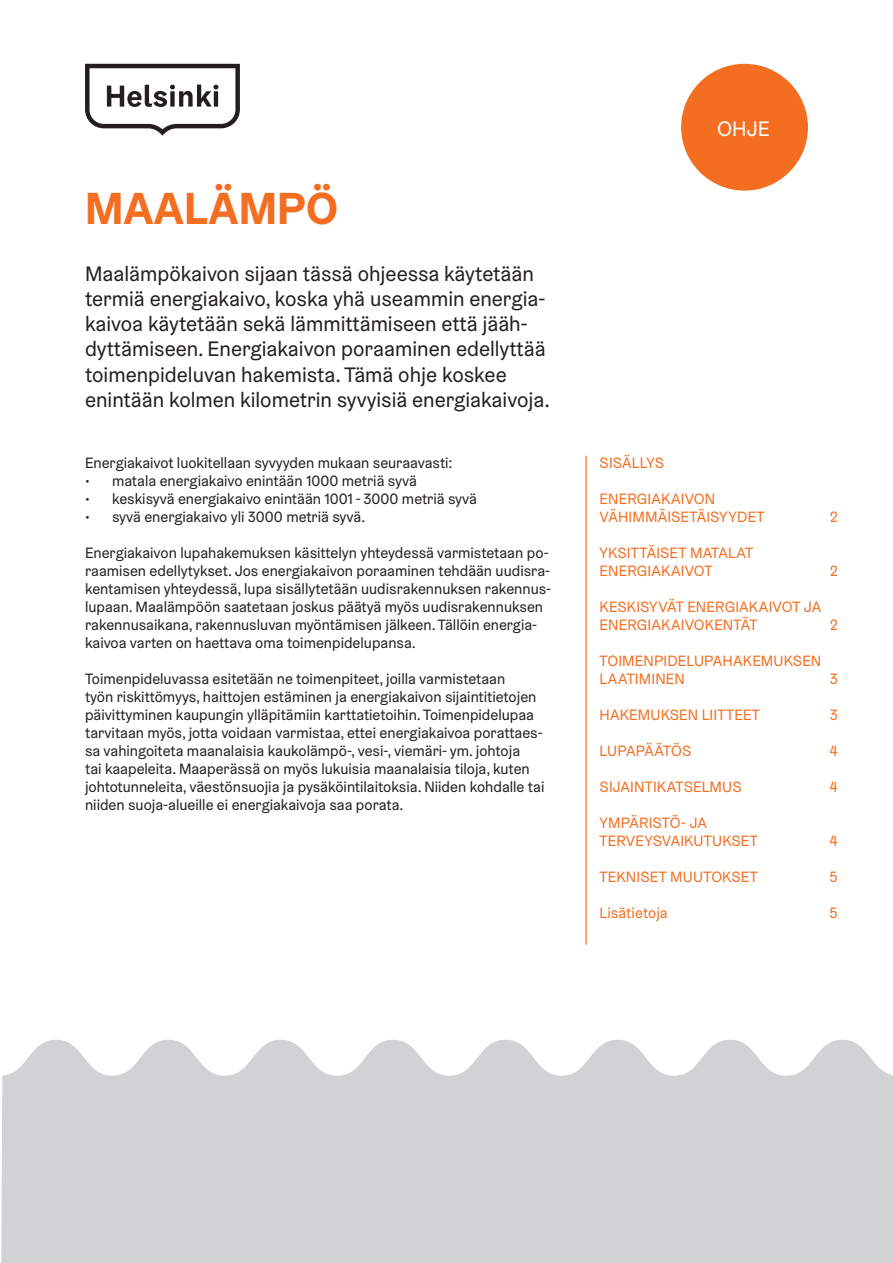
<style>
.page{position:relative;width:893px;height:1263px;background:#fff}
.page>*{position:absolute;margin:0;border:0;box-sizing:border-box;transform-origin:0 0}
.Pääotsikko{font:700 45px "Helsinki Grotesk";color:#f36e21}
.Ingressi{font:21px/25.2px "Helsinki Grotesk";color:#231f20}
.t1{font:21px "Helsinki Grotesk";color:#fff}
.Leipis_Helsinki_Grts{font:15px/18px "Helsinki Grotesk";color:#231f20}
.Sisällysluettelo{font:15px/18px "Helsinki Grotesk";letter-spacing:.01em;color:#f36e21}
</style>
<div class="page">
<svg style="left:1px;top:1040px;width:892px;height:223px;background:#d4d5d7"></svg>
<svg style="left:85px;top:64px;width:155px;height:72px"></svg>
<div style="left:681px;top:64px;width:127px;height:127px;background:#f36e21;border-radius:50%"></div>
<hr style="left:585px;top:456px;width:2px;height:489px;background:#f36e21">
<p class="Pääotsikko" style="left:85px;top:180px;width:255px">MAALÄMPÖ</p>
<p class="Ingressi" style="left:85px;top:261px;width:466px">Maalämpökaivon sijaan tässä ohjeessa käytetään termiä energiakaivo, koska yhä useammin energia&shy;kaivoa käytetään sekä lämmittämiseen että jääh&shy;dyttämiseen. Energiakaivon poraaminen edellyttää toimenpideluvan hakemista. Tämä ohje koskee enintään kolmen kilometrin syvyisiä energiakaivoja.</p>
<p class="Leipis_Helsinki_Grts" style="left:85px;top:454px;width:369px">Energiakaivot luokitellaan syvyyden mukaan seuraavasti:</p>
<p class="Leipis_Helsinki_Grts" style="left:85px;top:472px;width:333px">• matala energiakaivo enintään 1000 metriä syvä</p>
<p class="Leipis_Helsinki_Grts" style="left:85px;top:490px;width:393px">• keskisyvä energiakaivo enintään 1001 - 3000 metriä syvä</p>
<p class="Leipis_Helsinki_Grts" style="left:85px;top:508px;width:282px">• syvä energiakaivo yli 3000 metriä syvä.</p>
<p class="Leipis_Helsinki_Grts" style="left:85px;top:544px;width:468px">Energiakaivon lupahakemuksen käsittelyn yhteydessä varmistetaan po&shy;raamisen edellytykset. Jos energiakaivon poraaminen tehdään uudisra&shy;kentamisen yhteydessä, lupa sisällytetään uudisrakennuksen rakennus&shy;lupaan. Maalämpöön saatetaan joskus päätyä myös uudisrakennuksen rakennusaikana, rakennusluvan myöntämisen jälkeen. Tällöin energia&shy;kaivoa varten on haettava oma toimenpidelupansa.</p>
<p class="Leipis_Helsinki_Grts" style="left:85px;top:670px;width:461px">Toimenpideluvassa esitetään ne toimenpiteet, joilla varmistetaan<br>työn riskittömyys, haittojen estäminen ja energiakaivon sijaintitietojen päivittyminen kaupungin ylläpitämiin karttatietoihin. Toimenpidelupaa tarvitaan myös, jotta voidaan varmistaa, ettei energiakaivoa porattaes&shy;sa vahingoiteta maanalaisia kaukolämpö-, vesi-, viemäri- ym. johtoja<br>tai kaapeleita. Maaperässä on myös lukuisia maanalaisia tiloja, kuten johtotunneleita, väestönsuojia ja pysäköintilaitoksia. Niiden kohdalle tai niiden suoja-alueille ei energiakaivoja saa porata.</p>
<h2 class="t1" style="left:717px;top:116px;width:54px">OHJE</h2>
<p class="Sisällysluettelo" style="left:600px;top:454px;width:66px">SISÄLLYS</p>
<p class="Sisällysluettelo" style="left:600px;top:490px;width:167px">ENERGIAKAIVON<br>VÄHIMMÄISETÄISYYDET</p>
<p class="Sisällysluettelo" style="left:600px;top:544px;width:155px">YKSITTÄISET MATALAT<br>ENERGIAKAIVOT</p>
<p class="Sisällysluettelo" style="left:600px;top:598px;width:223px">KESKISYVÄT ENERGIAKAIVOT JA<br>ENERGIAKAIVOKENTÄT</p>
<p class="Sisällysluettelo" style="left:830px;top:508px;width:10px">2</p>
<p class="Sisällysluettelo" style="left:830px;top:562px;width:10px">2</p>
<p class="Sisällysluettelo" style="left:830px;top:616px;width:10px">2</p>
<p class="Sisällysluettelo" style="left:600px;top:652px;width:223px">TOIMENPIDELUPAHAKEMUKSEN<br>LAATIMINEN</p>
<p class="Sisällysluettelo" style="left:830px;top:670px;width:10px">3</p>
<p class="Sisällysluettelo" style="left:600px;top:706px;width:162px">HAKEMUKSEN LIITTEET</p>
<p class="Sisällysluettelo" style="left:830px;top:706px;width:10px">3</p>
<p class="Sisällysluettelo" style="left:600px;top:742px;width:93px">LUPAPÄÄTÖS</p>
<p class="Sisällysluettelo" style="left:829px;top:742px;width:10px">4</p>
<p class="Sisällysluettelo" style="left:600px;top:778px;width:144px">SIJAINTIKATSELMUS</p>
<p class="Sisällysluettelo" style="left:829px;top:778px;width:10px">4</p>
<p class="Sisällysluettelo" style="left:600px;top:814px;width:160px">YMPÄRISTÖ- JA<br>TERVEYSVAIKUTUKSET</p>
<p class="Sisällysluettelo" style="left:829px;top:832px;width:10px">4</p>
<p class="Sisällysluettelo" style="left:600px;top:868px;width:160px">TEKNISET MUUTOKSET</p>
<p class="Sisällysluettelo" style="left:830px;top:868px;width:10px">5</p>
<p class="Sisällysluettelo" style="left:600px;top:904px;width:70px">Lisätietoja</p>
<p class="Sisällysluettelo" style="left:830px;top:904px;width:10px">5</p>
</div>
